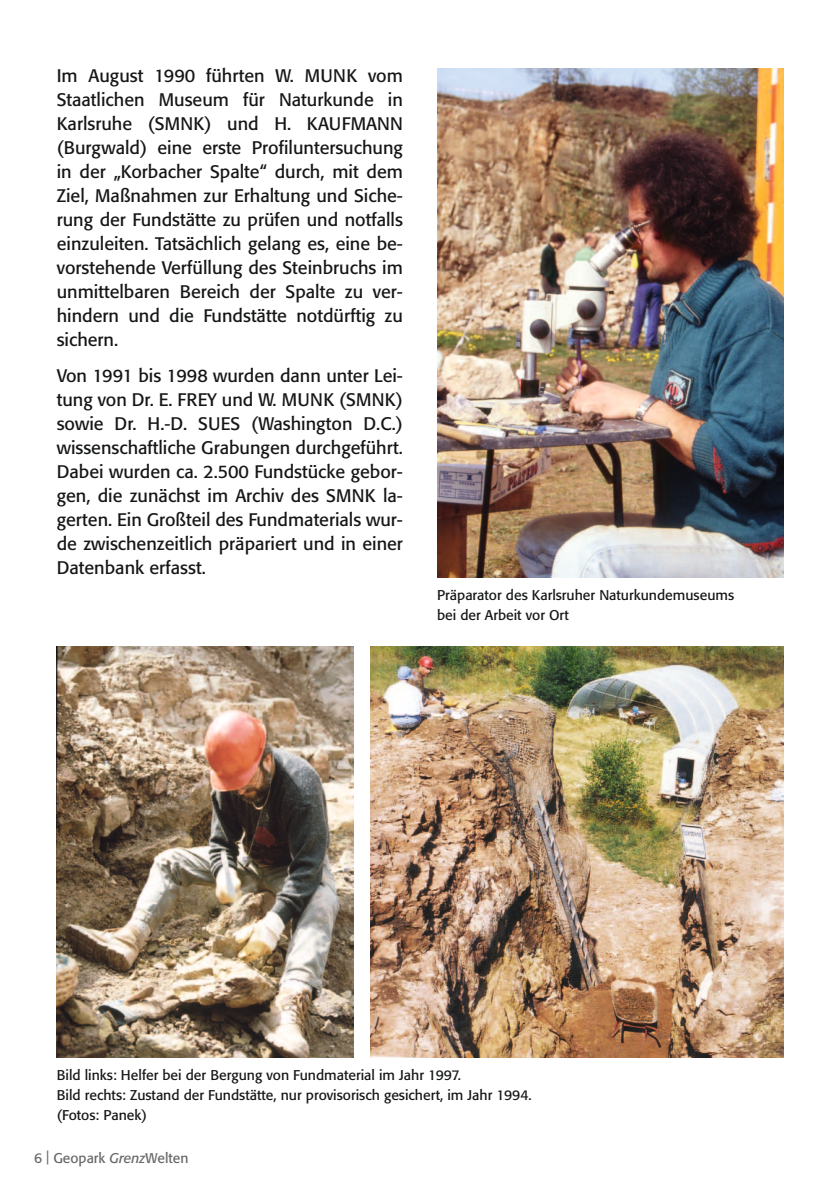
<style>
.page{position:relative;width:840px;height:1191px;background:#fff}
.page>*{position:absolute;margin:0;border:0;box-sizing:border-box;transform-origin:0 0}
.t1{font:18px/24px "Formata";color:#151616;text-align:justify}
.t2{font:14px/20px "Formata";color:#151616}
.t3{font:14px "Formata";color:#686868}
.s1{font-style:italic}
</style>
<div class="page">
<img style="left:437px;top:68px;width:345px;height:509px">
<img style="left:370px;top:647px;width:412px;height:410px">
<img style="left:57px;top:647px;width:296px;height:410px">
<p class="t1" style="left:57px;top:64px;width:347px">Im August 1990 führten W. MUNK vom Staatlichen Museum für Naturkunde in Karlsruhe (SMNK) und H. KAUFMANN (Burgwald) eine erste Profiluntersuchung in der „Korbacher Spalte“ durch, mit dem Ziel, Maßnahmen zur Erhaltung und Siche&shy;rung der Fundstätte zu prüfen und notfalls einzuleiten. Tatsächlich gelang es, eine be&shy;vorstehende Verfüllung des Steinbruchs im unmittelbaren Bereich der Spalte zu ver&shy;hindern und die Fundstätte notdürftig zu sichern.</p>
<p class="t1" style="left:57px;top:363px;width:347px">Von 1991 bis 1998 wurden dann unter Lei&shy;tung von Dr. E. FREY und W. MUNK (SMNK) sowie Dr. H.-D. SUES (Washington D.C.) wissenschaftliche Grabungen durchgeführt.<br>Dabei wurden ca. 2.500 Fundstücke gebor&shy;gen, die zunächst im Archiv des SMNK la&shy;gerten. Ein Großteil des Fundmaterials wur&shy;de zwischenzeitlich präpariert und in einer Datenbank erfasst.</p>
<p class="t2" style="left:437px;top:585px;width:298px">Präparator des Karlsruher Naturkundemuseums bei der Arbeit vor Ort</p>
<p class="t2" style="left:57px;top:1065px;width:476px">Bild links: Helfer bei der Bergung von Fundmaterial im Jahr 1997.<br>Bild rechts: Zustand der Fundstätte, nur provisorisch gesichert, im Jahr 1994. (Fotos: Panek)</p>
<p class="t3" style="left:34px;top:1149px;width:156px">6 | Geopark <span class="s1">Grenz</span>Welten</p>
</div>
